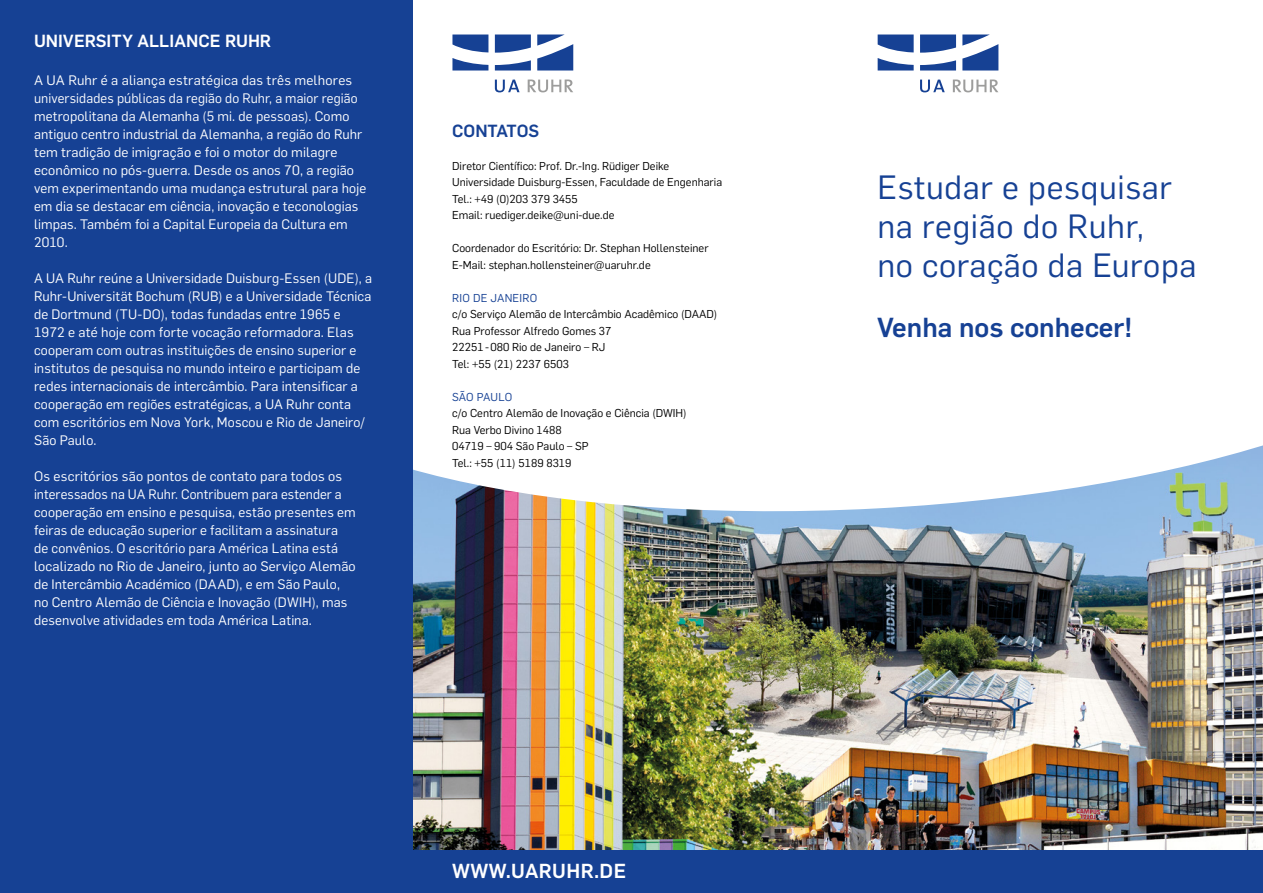
<style>
.page{position:relative;width:1263px;height:893px;background:#fff}
.page>*{position:absolute;margin:0;border:0;box-sizing:border-box;transform-origin:0 0}
.t1{font:33px/39px "Rub Flama";letter-spacing:.02em;color:#164194}
.t2{font:700 27px "Rub Flama";color:#164194}
.t3{font:700 19.95px "Rub Flama";letter-spacing:.02em;color:#fff}
.t4{font:700 17.25px "Rub Flama";color:#fff}
.t5{font:700 17.25px "Rub Flama";color:#164194}
.t6{font:13.5px/18px "Rub Flama";letter-spacing:.01em;color:#fff}
.t7{font:11.25px/16.5px "Rub Flama";color:#000}
.t8{font:11.25px "Rub Flama";letter-spacing:.02em;color:#164194}
.t9{font:11.25px "Rub Flama";color:#164194}
</style>
<div class="page">
<img style="left:412px;top:527px;width:851px;height:323px">
<svg style="left:412px;top:90px;width:851px;height:437px"></svg>
<div style="left:0;top:0;width:412px;height:893px;background:#164194"></div>
<div style="left:412px;top:850px;width:851px;height:43px;background:#164194"></div>
<div style="left:869px;top:26px;width:138px;height:75px;background:#fff"></div>
<svg style="left:878px;top:35px;width:120px;height:36px"></svg>
<svg style="left:920px;top:80px;width:25px;height:12px"></svg>
<svg style="left:953px;top:80px;width:45px;height:12px"></svg>
<div style="left:444px;top:26px;width:138px;height:75px;background:#fff"></div>
<svg style="left:452px;top:35px;width:121px;height:36px"></svg>
<svg style="left:495px;top:80px;width:24px;height:12px"></svg>
<svg style="left:528px;top:80px;width:45px;height:12px"></svg>
<p class="t4" style="left:34px;top:29px;width:239px">UNIVERSITY ALLIANCE RUHR</p>
<p class="t6" style="left:34px;top:70px;width:334px">A UA Ruhr é a aliança estratégica das três melhores universidades públicas da região do Ruhr, a maior região metropolitana da Alemanha (5 mi. de pessoas). Como antiguo centro industrial da Alemanha, a região do Ruhr tem tradição de imigração e foi o motor do milagre econômico no pós-guerra. Desde os anos 70, a região vem experimentando uma mudança estrutural para hoje em dia se destacar em ciência, inovação e teconologias limpas. Também foi a Capital Europeia da Cultura em 2010.</p>
<p class="t6" style="left:34px;top:268px;width:340px">A UA Ruhr reúne a Universidade Duisburg-Essen (UDE), a Ruhr-Universität Bochum (RUB) e a Universidade Técnica de Dortmund (TU-DO), todas fundadas entre 1965 e 1972 e até hoje com forte vocação reformadora. Elas cooperam com outras instituições de ensino superior e institutos de pesquisa no mundo inteiro e participam de redes internacionais de intercâmbio. Para intensificar a cooperação em regiões estratégicas, a UA Ruhr conta com escritórios em Nova York, Moscou e Rio de Janeiro/ São Paulo.</p>
<p class="t6" style="left:34px;top:466px;width:323px">Os escritórios são pontos de contato para todos os interessados na UA Ruhr. Contribuem para estender a cooperação em ensino e pesquisa, estão presentes em feiras de educação superior e facilitam a assinatura<br>de convênios. O escritório para América Latina está localizado no Rio de Janeiro, junto ao Serviço Alemão de Intercâmbio Académico (DAAD), e em São Paulo, no Centro Alemão de Ciência e Inovação (DWIH), mas desenvolve atividades em toda América Latina.</p>
<p class="t5" style="left:452px;top:118px;width:89px">CONTATOS</p>
<p class="t7" style="left:452px;top:157px;width:271px">Diretor Científico: Prof. Dr.-Ing. Rüdiger Deike Universidade Duisburg-Essen, Faculdade de Engenharia Tel.: +49 (0)203 379 3455<br>Email: ruediger.deike@uni-due.de</p>
<p class="t7" style="left:452px;top:239px;width:258px">Coordenador do Escritório: Dr. Stephan Hollensteiner<br>E-Mail: stephan.hollensteiner@uaruhr.de</p>
<p class="t8" style="left:452px;top:290px;width:87px">RIO DE JANEIRO</p>
<p class="t7" style="left:452px;top:305px;width:267px">c/o Serviço Alemão de Intercâmbio Acadêmico (DAAD)<br>Rua Professor Alfredo Gomes 37<br>22251-080 Rio de Janeiro – RJ<br>Tel: +55 (21) 2237 6503</p>
<p class="t9" style="left:452px;top:389px;width:62px">SÃO PAULO</p>
<p class="t7" style="left:452px;top:404px;width:236px">c/o Centro Alemão de Inovação e Ciência (DWIH)<br>Rua Verbo Divino 1488<br>04719 – 904 São Paulo – SP<br>Tel.: +55 (11) 5189 8319</p>
<h3 class="t3" style="left:452px;top:856px;width:175px">WWW.UARUHR.DE</h3>
<h1 class="t1" style="left:877px;top:165px;width:320px">Estudar e pesquisar na região do Ruhr,<br>no coração da Europa</h1>
<h2 class="t2" style="left:877px;top:308px;width:257px">Venha nos conhecer!</h2>
</div>
